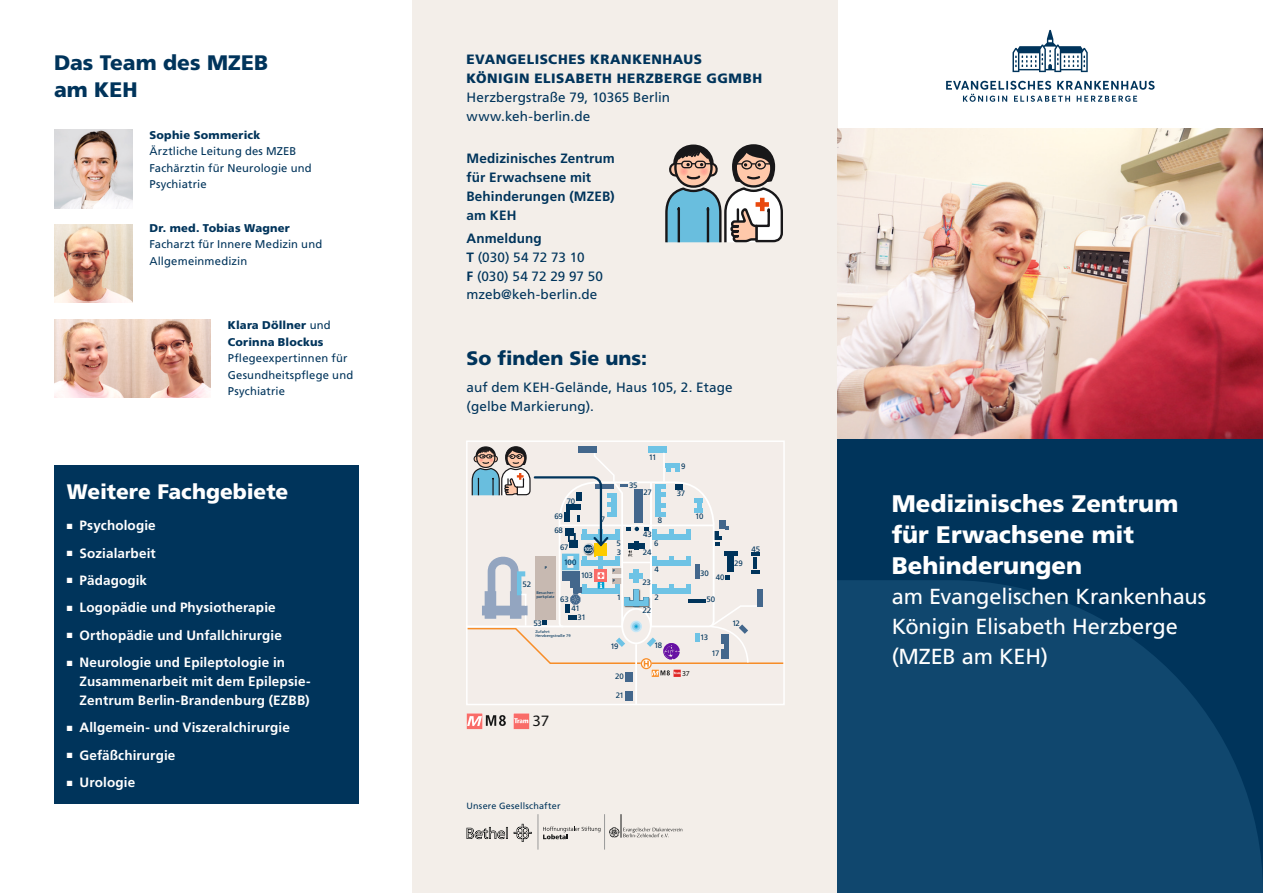
<style>
.page{position:relative;width:1263px;height:893px;background:#fff}
.page>*{position:absolute;margin:0;border:0;box-sizing:border-box;transform-origin:0 0}
.t1{font:900 24px/31.2px "Frutiger LT Std";color:#fff}
.t2{font:21.75px/30px "Frutiger LT Std";letter-spacing:-.01em;color:#fff}
.t3{font:900 21px/27.3px "Frutiger LT Std";color:#00345b}
.t4{font:900 21px "Frutiger LT Std";letter-spacing:-.005em;color:#fff}
.t5{font:900 19.5px "Frutiger LT Std";color:#00345b}
.t6{font:15.9px "Myriad Pro";color:#151616;scale:1.04 1}
.t7{font:700 13.5px/18.9px "Frutiger LT Std";letter-spacing:.01em;color:#fff}
.t8{font:13.5px/18.9px "Frutiger LT Std";letter-spacing:.005em;color:#00345b}
.t9{font:700 13.5px/18.9px "Frutiger LT Std";letter-spacing:.01em;color:#00345b}
.t10{font:900 13.5px/18.9px "Frutiger LT Std";letter-spacing:.04em;color:#00345b}
.t11{font:11.25px/16.5px "Frutiger LT Std";letter-spacing:.015em;color:#00345b}
.t12{font:900 11.25px/16.5px "Frutiger LT Std";letter-spacing:.015em;color:#00345b}
.t13{font:9px "Frutiger LT Std";letter-spacing:.025em;color:#00345b}
.t14{font:7.8px/13.8px "Frutiger LT Std";letter-spacing:-.02em;color:#00345b}
.t15{font:7.5px "Myriad Pro";color:#151616;scale:1.04 1}
.t16{font:700 5.25px "Frutiger LT Std";color:#fff}
.t17{font:3.9px/3.9px "Frutiger LT Std";letter-spacing:.005em;color:#00345b;scale:1.04 1}
.t18{font:700 3.9px "Frutiger LT Std";color:#00345b;scale:1.04 1}
.s1{font-weight:400}
.s2{font-weight:700}
</style>
<div class="page">
<svg style="left:946px;top:30px;width:208px;height:72px"></svg>
<div style="left:412px;top:0;width:426px;height:893px;background:#f3eee9"></div>
<div style="left:54px;top:466px;width:304px;height:46px;background:#00345b"></div>
<div style="left:54px;top:507px;width:304px;height:39px;background:#00345b"></div>
<div style="left:54px;top:535px;width:304px;height:39px;background:#00345b"></div>
<div style="left:54px;top:562px;width:304px;height:39px;background:#00345b"></div>
<div style="left:54px;top:589px;width:304px;height:39px;background:#00345b"></div>
<div style="left:54px;top:617px;width:304px;height:39px;background:#00345b"></div>
<div style="left:54px;top:644px;width:304px;height:77px;background:#00345b"></div>
<div style="left:54px;top:709px;width:304px;height:39px;background:#00345b"></div>
<div style="left:54px;top:737px;width:304px;height:39px;background:#00345b"></div>
<div style="left:54px;top:764px;width:304px;height:39px;background:#00345b"></div>
<div style="left:625px;top:673px;width:7px;height:9px;background:#43678c"></div>
<div style="left:625px;top:691px;width:7px;height:9px;background:#43678c"></div>
<hr style="left:635px;top:644px;width:2px;height:60px;background:#fff">
<div style="left:466px;top:440px;width:319px;height:265px;border:2px solid #fff"></div>
<svg style="left:467px;top:446px;width:317px;height:231px"></svg>
<svg style="left:467px;top:713px;width:39px;height:16px"></svg>
<svg style="left:514px;top:713px;width:15px;height:16px"></svg>
<img style="left:838px;top:128px;width:425px;height:312px">
<div style="left:838px;top:440px;width:425px;height:453px;background:#00345b"></div>
<svg style="left:838px;top:580px;width:425px;height:313px;fill:#10476e"></svg>
<svg style="left:665px;top:144px;width:118px;height:98px"></svg>
<img style="left:54px;top:130px;width:78px;height:78px">
<img style="left:54px;top:225px;width:78px;height:78px">
<img style="left:54px;top:319px;width:79px;height:79px">
<img style="left:133px;top:319px;width:78px;height:79px">
<svg style="left:609px;top:814px;width:73px;height:24px"></svg>
<svg style="left:514px;top:824px;width:18px;height:18px"></svg>
<svg style="left:466px;top:827px;width:42px;height:12px"></svg>
<hr style="left:538px;top:814px;width:1px;height:36px;background:#999">
<hr style="left:604px;top:814px;width:1px;height:36px;background:#999">
<svg style="left:543px;top:826px;width:57px;height:13px"></svg>
<h3 class="t3" style="left:54px;top:49px;width:216px">Das Team des MZEB am KEH</h3>
<p class="t12" style="left:149px;top:126px;width:112px">Sophie Sommerick</p>
<p class="t11" style="left:149px;top:143px;width:164px">Ärztliche Leitung des MZEB<br>Fachärztin für Neurologie und<br>Psychiatrie</p>
<p class="t12" style="left:149px;top:219px;width:142px">Dr. med. Tobias Wagner</p>
<p class="t11" style="left:149px;top:236px;width:174px">Facharzt für Innere Medizin und<br>Allgemeinmedizin</p>
<p class="t12" style="left:228px;top:317px;width:104px">Klara Döllner <span class="s1">und<br></span>Corinna Blockus</p>
<p class="t11" style="left:228px;top:350px;width:127px">Pflegeexpertinnen für<br>Gesundheitspflege und<br>Psychiatrie</p>
<h3 class="t4" style="left:67px;top:479px;width:223px">Weitere Fachgebiete</h3>
<p class="t7" style="left:67px;top:516px;width:91px">■ Psychologie</p>
<p class="t7" style="left:67px;top:543px;width:90px">■ Sozialarbeit</p>
<p class="t7" style="left:67px;top:571px;width:82px">■ Pädagogik</p>
<p class="t7" style="left:67px;top:598px;width:210px">■ Logopädie und Physiotherapie</p>
<p class="t7" style="left:67px;top:626px;width:217px">■ Orthopädie und Unfallchirurgie</p>
<p class="t7" style="left:80px;top:653px;width:233px;text-indent:-13px">■ Neurologie und Epileptologie in<br>Zusammenarbeit mit dem Epilepsie-<br>Zentrum Berlin-Brandenburg (EZBB)</p>
<p class="t7" style="left:67px;top:718px;width:225px">■ Allgemein- und Viszeralchirurgie</p>
<p class="t7" style="left:67px;top:746px;width:110px">■ Gefäßchirurgie</p>
<p class="t7" style="left:67px;top:773px;width:70px">■ Urologie</p>
<p class="t10" style="left:466px;top:50px;width:297px">EVANGELISCHES KRANKENHAUS<br>KÖNIGIN ELISABETH HERZBERGE GGMBH</p>
<p class="t8" style="left:466px;top:88px;width:205px">Herzbergstraße 79, 10365 Berlin www.keh-berlin.de</p>
<p class="t9" style="left:466px;top:149px;width:150px">Medizinisches Zentrum für Erwachsene mit<br>Behinderungen (MZEB) am KEH</p>
<p class="t8" style="left:466px;top:229px;width:138px"><span class="s2">Anmeldung<br>T</span> (030) 54 72 73 10<br><span class="s2">F</span> (030) 54 72 29 97 50 mzeb@keh-berlin.de</p>
<h3 class="t5" style="left:466px;top:346px;width:182px">So finden Sie uns:</h3>
<p class="t8" style="left:466px;top:378px;width:268px">auf dem KEH-Gelände, Haus 105, 2. Etage (gelbe Markierung).</p>
<p class="t14" style="left:567px;top:494px;width:10px">70</p>
<p class="t14" style="left:649px;top:450px;width:9px">11</p>
<p class="t14" style="left:629px;top:478px;width:10px">35</p>
<p class="t14" style="left:643px;top:485px;width:10px">27</p>
<p class="t14" style="left:681px;top:459px;width:6px">9</p>
<p class="t14" style="left:677px;top:486px;width:10px">37</p>
<p class="t14" style="left:695px;top:509px;width:10px">10</p>
<p class="t14" style="left:554px;top:509px;width:10px">69<br>68</p>
<p class="t14" style="left:601px;top:512px;width:6px">7</p>
<p class="t14" style="left:658px;top:514px;width:6px">8</p>
<p class="t14" style="left:654px;top:536px;width:6px">6</p>
<p class="t14" style="left:655px;top:563px;width:6px">4</p>
<p class="t14" style="left:654px;top:591px;width:6px">2</p>
<p class="t14" style="left:643px;top:528px;width:10px">43</p>
<p class="t14" style="left:616px;top:536px;width:6px">5</p>
<p class="t14" style="left:564px;top:540px;width:14px;line-height:14.7px;text-indent:-4px">67<br>100</p>
<p class="t16" style="left:584px;top:546px;width:10px">105</p>
<p class="t14" style="left:617px;top:545px;width:6px">3</p>
<p class="t14" style="left:617px;top:591px;width:6px">1</p>
<p class="t14" style="left:643px;top:546px;width:10px">24</p>
<p class="t14" style="left:734px;top:557px;width:10px">29</p>
<p class="t18" style="left:545px;top:565px;width:4px">P</p>
<p class="t17" style="left:536px;top:591px;width:19px">Besucher&shy;parkplatz</p>
<p class="t18" style="left:613px;top:568px;width:4px">P</p>
<p class="t18" style="left:613px;top:578px;width:4px">P</p>
<p class="t14" style="left:700px;top:567px;width:10px">30</p>
<p class="t14" style="left:581px;top:568px;width:14px">103</p>
<p class="t14" style="left:716px;top:570px;width:10px">40</p>
<p class="t14" style="left:642px;top:575px;width:10px">23</p>
<p class="t14" style="left:522px;top:577px;width:10px">52</p>
<p class="t14" style="left:560px;top:592px;width:10px">63</p>
<p class="t14" style="left:706px;top:593px;width:10px">50</p>
<p class="t14" style="left:578px;top:604px;width:10px;line-height:8.7px;text-indent:-6px">41<br>31</p>
<p class="t14" style="left:643px;top:603px;width:10px">22</p>
<p class="t14" style="left:533px;top:617px;width:10px">53</p>
<p class="t14" style="left:732px;top:617px;width:9px">12</p>
<p class="t17" style="left:535px;top:629px;width:36px">Zufahrt<br>Herzbergstraße 79</p>
<p class="t6" style="left:532px;top:711px;width:18px">37</p>
<p class="t14" style="left:610px;top:639px;width:10px">19</p>
<p class="t14" style="left:654px;top:639px;width:10px">18</p>
<p class="t14" style="left:615px;top:670px;width:10px">20</p>
<p class="t14" style="left:616px;top:688px;width:10px">21</p>
<p class="t15" style="left:682px;top:668px;width:9px">37</p>
<p class="t14" style="left:700px;top:631px;width:10px">13</p>
<p class="t14" style="left:712px;top:647px;width:9px">17</p>
<p class="t14" style="left:751px;top:542px;width:10px">45</p>
<p class="t13" style="left:466px;top:800px;width:96px">Unsere Gesellschafter</p>
<h1 class="t1" style="left:892px;top:488px;width:288px">Medizinisches Zentrum für Erwachsene mit<br>Behinderungen</h1>
<h2 class="t2" style="left:892px;top:582px;width:316px">am Evangelischen Krankenhaus<br>Königin Elisabeth Herzberge (MZEB am KEH)</h2>
</div>
